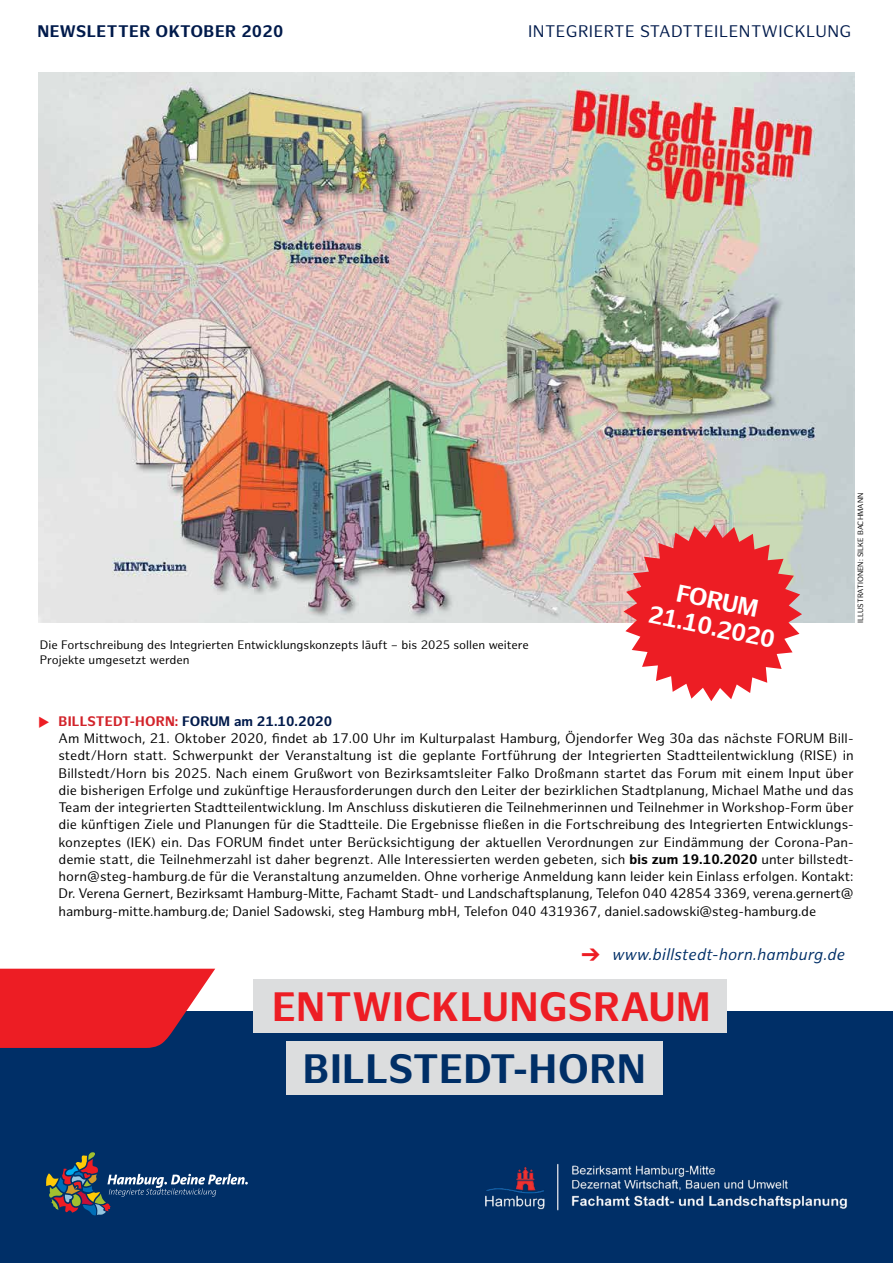
<style>
.page{position:relative;width:893px;height:1263px;background:#fff}
.page>*{position:absolute;margin:0;border:0;box-sizing:border-box;transform-origin:0 0}
.t1{font:700 40.05px "Hamburg Sans";letter-spacing:.01em;color:#ed1d24}
.t2{font:700 40.05px "Hamburg Sans";letter-spacing:.01em;color:#002f67}
.t3{font:700 24px/27px "Hamburg Sans";color:#fff;text-align:center}
.t4{font:italic 16.5px "Hamburg Sans";letter-spacing:.02em;color:#002f67}
.t5{font:16.35px "Hamburg Sans";letter-spacing:.03em;color:#001a4b}
.t6{font:700 16.35px "Hamburg Sans";letter-spacing:.03em;color:#001a4b}
.t7{font:13.5px/17.2px "Hamburg Sans";letter-spacing:.005em;color:#000}
.t8{font:12px/15px "Hamburg Sans";color:#000}
.t9{font:7.5px "Hamburg Sans";color:#000}
.s1{font-weight:700;color:#d2232a}
.s2{font-weight:700;color:#001a4b}
.s3{font-weight:700}
.s4{color:#ed1d24}
</style>
<div class="page">
<img style="left:38px;top:72px;width:817px;height:551px">
<svg style="left:623px;top:524px;width:179px;height:177px"></svg>
<div style="left:0;top:1011px;width:893px;height:252px;background:#002f67"></div>
<svg style="left:0;top:969px;width:215px;height:79px;background:#d72631"></svg>
<svg style="left:46px;top:1152px;width:202px;height:63px"></svg>
<div style="left:253px;top:979px;width:474px;height:54px;background:#dcddde"></div>
<div style="left:286px;top:1041px;width:376px;height:54px;background:#dcddde"></div>
<img style="left:485px;top:1163px;width:363px;height:48px">
<p class="t6" style="left:37px;top:22px;width:247px">NEWSLETTER OKTOBER 2020</p>
<p class="t5" style="left:528px;top:22px;width:325px">INTEGRIERTE STADTTEILENTWICKLUNG</p>
<p class="t8" style="left:40px;top:637px;width:490px">Die Fortschreibung des Integrierten Entwicklungskonzepts läuft – bis 2025 sollen weitere<br>Projekte umgesetzt werden</p>
<h2 class="t3" style="left:657px;top:575px;width:130px;rotate:12deg">FORUM<br>21.10.2020</h2>
<p class="t9" style="left:856px;top:623px;width:132px;rotate:-90deg">ILLUSTRATIONEN: SILKE BACHMANN</p>
<p class="t7" style="left:58px;top:713px;width:797px"><span class="s1">BILLSTEDT-HORN:</span> <span class="s2">FORUM am 21.10.2020<br></span>Am Mittwoch, 21. Oktober 2020, findet ab 17.00 Uhr im Kulturpalast Hamburg, Öjendorfer Weg 30a das nächste FORUM Bill&shy;stedt/Horn statt. Schwerpunkt der Veranstaltung ist die geplante Fortführung der Integrierten Stadtteilentwicklung (RISE) in Billstedt/Horn bis 2025. Nach einem Grußwort von Bezirksamtsleiter Falko Droßmann startet das Forum mit einem Input über die bisherigen Erfolge und zukünftige Herausforderungen durch den Leiter der bezirklichen Stadtplanung, Michael Mathe und das Team der integrierten Stadtteilentwicklung. Im Anschluss diskutieren die Teilnehmerinnen und Teilnehmer in Workshop-Form über die künftigen Ziele und Planungen für die Stadtteile. Die Ergebnisse fließen in die Fortschreibung des Integrierten Entwicklungs&shy;konzeptes (IEK) ein. Das FORUM findet unter Berücksichtigung der aktuellen Verordnungen zur Eindämmung der Corona-Pan&shy;demie statt, die Teilnehmerzahl ist daher begrenzt. Alle Interessierten werden gebeten, sich <span class="s3">bis zum 19.10.2020</span> unter billstedt&shy;horn@steg-hamburg.de für die Veranstaltung anzumelden. Ohne vorherige Anmeldung kann leider kein Einlass erfolgen. Kontakt:<br>Dr. Verena Gernert, Bezirksamt Hamburg-Mitte, Fachamt Stadt- und Landschaftsplanung, Telefon 040 42854 3369, verena.gernert@ hamburg-mitte.hamburg.de; Daniel Sadowski, steg Hamburg mbH, Telefon 040 4319367, daniel.sadowski@steg-hamburg.de</p>
<p class="t4" style="left:582px;top:945px;width:265px"><span class="s4">➔</span> www.billstedt-horn.hamburg.de</p>
<h1 class="t1" style="left:272px;top:983px;width:440px">ENTWICKLUNGSRAUM</h1>
<h1 class="t2" style="left:303px;top:1045px;width:344px">BILLSTEDT-HORN</h1>
</div>
